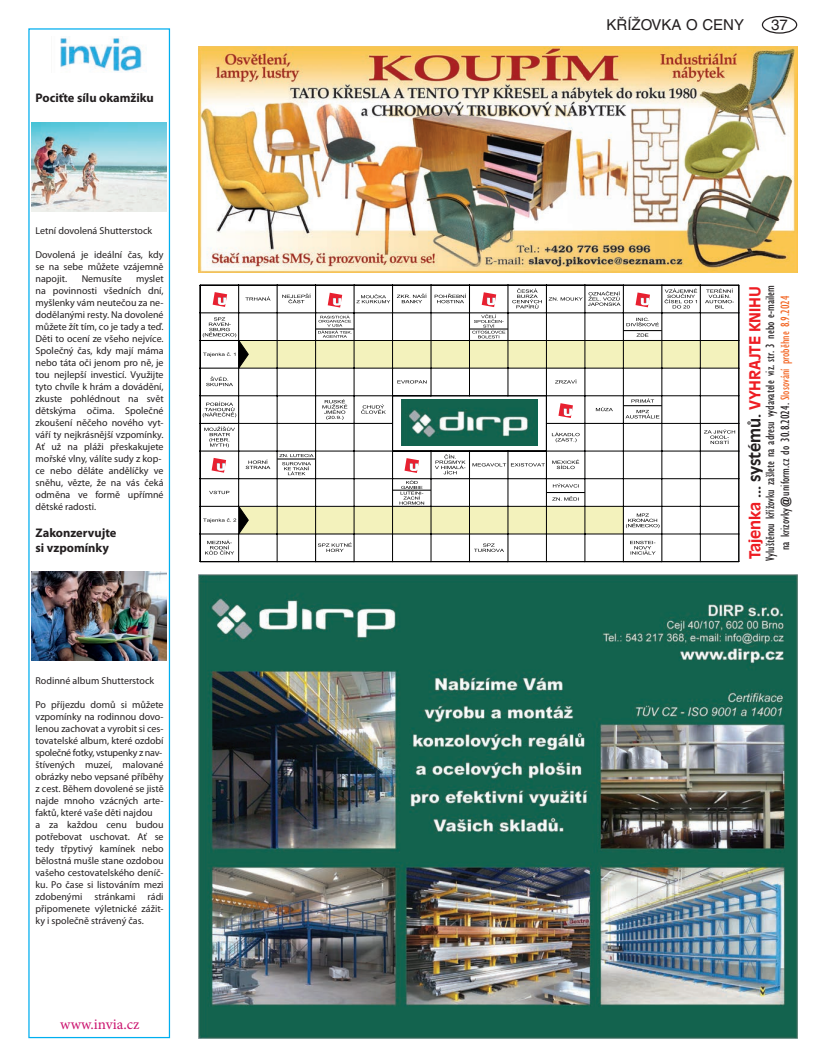
<style>
.page{position:relative;width:815px;height:1063px;background:#fff}
.page>*{position:absolute;margin:0;border:0;box-sizing:border-box;transform-origin:0 0}
.t1{font:700 15px "Antique Olive CE";letter-spacing:-.01em;color:#ee1d23}
.t2{font:15px "Helvetica CE";color:#231f20}
.t3{font:15px "Minion Pro";letter-spacing:.005em;color:#cb156f}
.t4{font:condensed 12.5px/15px "Gill Sans CE";color:#231f20;text-align:center}
.t5{font:700 12.5px/15px "Myriad Pro";color:#231f20}
.t6{font:10px/12px "Myriad Pro";color:#231f20}
.s1{color:#231f20}
.s2{color:#f36421}
</style>
<div class="page">
<div style="left:762px;top:16px;width:35px;height:18px;border:1px solid #231f20;border-radius:50%"></div>
<div style="left:28px;top:28px;width:142px;height:1010px;border:1px solid #00aeef"></div>
<img style="left:60px;top:36px;width:85px;height:36px">
<img style="left:32px;top:122px;width:135px;height:90px">
<img style="left:32px;top:571px;width:135px;height:90px">
<img style="left:198px;top:574px;width:599px;height:464px">
<img style="left:198px;top:46px;width:599px;height:227px">
<div style="left:239px;top:506px;width:38px;height:28px;background:#f3f2bc"></div>
<div style="left:239px;top:341px;width:38px;height:27px;background:#f3f2bc"></div>
<hr style="left:239px;top:368px;width:38px;height:1px;background:#000001">
<hr style="left:239px;top:340px;width:38px;height:1px;background:#000001">
<hr style="left:239px;top:423px;width:38px;height:1px;background:#000001">
<hr style="left:239px;top:396px;width:38px;height:1px;background:#000001">
<hr style="left:239px;top:534px;width:38px;height:1px;background:#000001">
<hr style="left:239px;top:506px;width:38px;height:1px;background:#000001">
<hr style="left:239px;top:561px;width:38px;height:1px;background:#000001">
<hr style="left:239px;top:312px;width:38px;height:1px;background:#000001">
<hr style="left:239px;top:285px;width:38px;height:1px;background:#000001">
<hr style="left:239px;top:478px;width:38px;height:1px;background:#000001">
<hr style="left:239px;top:451px;width:38px;height:1px;background:#000001">
<svg style="left:200px;top:285px;width:71px;height:277px"></svg>
<svg style="left:277px;top:285px;width:463px;height:277px"></svg>
<img style="left:402px;top:400px;width:135px;height:46px">
<p class="t5" style="left:36px;top:90px;width:120px">Pociťte sílu okamžiku</p>
<p class="t6" style="left:36px;top:225px;width:118px">Letní dovolená Shutterstock</p>
<p class="t6" style="left:36px;top:249px;width:130px;text-align:justify">Dovolená je ideální čas, kdy se na sebe můžete vzájemně napojit.</p>
<p class="t6" style="left:36px;top:273px;width:130px;text-indent:101px">myslet na povinnosti všedních dní, myšlenky vám neutečou za ne&shy;dodělanými resty. Na dovolené můžete žít tím, co je tady a teď.<br>Děti to ocení ze všeho nejvíce.<br>Společný čas, kdy mají máma nebo táta oči jenom pro ně, je tou nejlepší investicí. Využijte tyto chvíle k hrám a dovádění, zkuste pohlédnout na svět dětskýma očima. Společné zkoušení něčeho nového vyt&shy;váří ty nejkrásnější vzpomínky.<br>Ať už na pláži přeskakujete mořské vlny, válíte sudy z kop&shy;ce nebo děláte andělíčky ve sněhu, vězte, že na vás čeká odměna ve formě upřímné dětské radosti.</p>
<p class="t5" style="left:36px;top:525px;width:83px">Zakonzervujte si vzpomínky</p>
<p class="t6" style="left:82px;top:273px;width:42px">Nemusíte</p>
<p class="t6" style="left:36px;top:675px;width:120px">Rodinné album Shutterstock</p>
<p class="t6" style="left:36px;top:699px;width:130px">Po příjezdu domů si můžete vzpomínky na rodinnou dovo&shy;lenou zachovat a vyrobit si ces&shy;tovatelské album, které ozdobí společné fotky, vstupenky z nav&shy;štívených muzeí, malované obrázky nebo vepsané příběhy z cest. Během dovolené se jistě najde mnoho vzácných arte&shy;faktů, které vaše děti najdou<br>a za každou cenu budou potřebovat uschovat. Ať se tedy třpytivý kamínek nebo bělostná mušle stane ozdobou vašeho cestovatelského deníč&shy;ku. Po čase si listováním mezi zdobenými stránkami rádi připomenete výletnické zážit&shy;ky i společně strávený čas.</p>
<h1 class="t3" style="left:60px;top:1014px;width:81px">www.invia.cz</h1>
<h1 class="t2" style="left:606px;top:16px;width:139px">KŘÍŽOVKA O CENY</h1>
<h1 class="t2" style="left:771px;top:16px;width:18px">37</h1>
<h1 class="t1" style="left:746px;top:559px;width:275px;rotate:-90deg">Tajenka <span class="s1">... systémů.</span> VYHRAJTE KNIHU</h1>
<p class="t4" style="left:763px;top:561px;width:277px;rotate:-90deg">Vyluštěnou křížovku zašlete na adresu vydavatele viz. str. 3 nebo e-mailem na krizovky@uniform.cz do 30.8.2024. <span class="s2">Slosování proběhne 8.9.2024</span></p>
</div>
